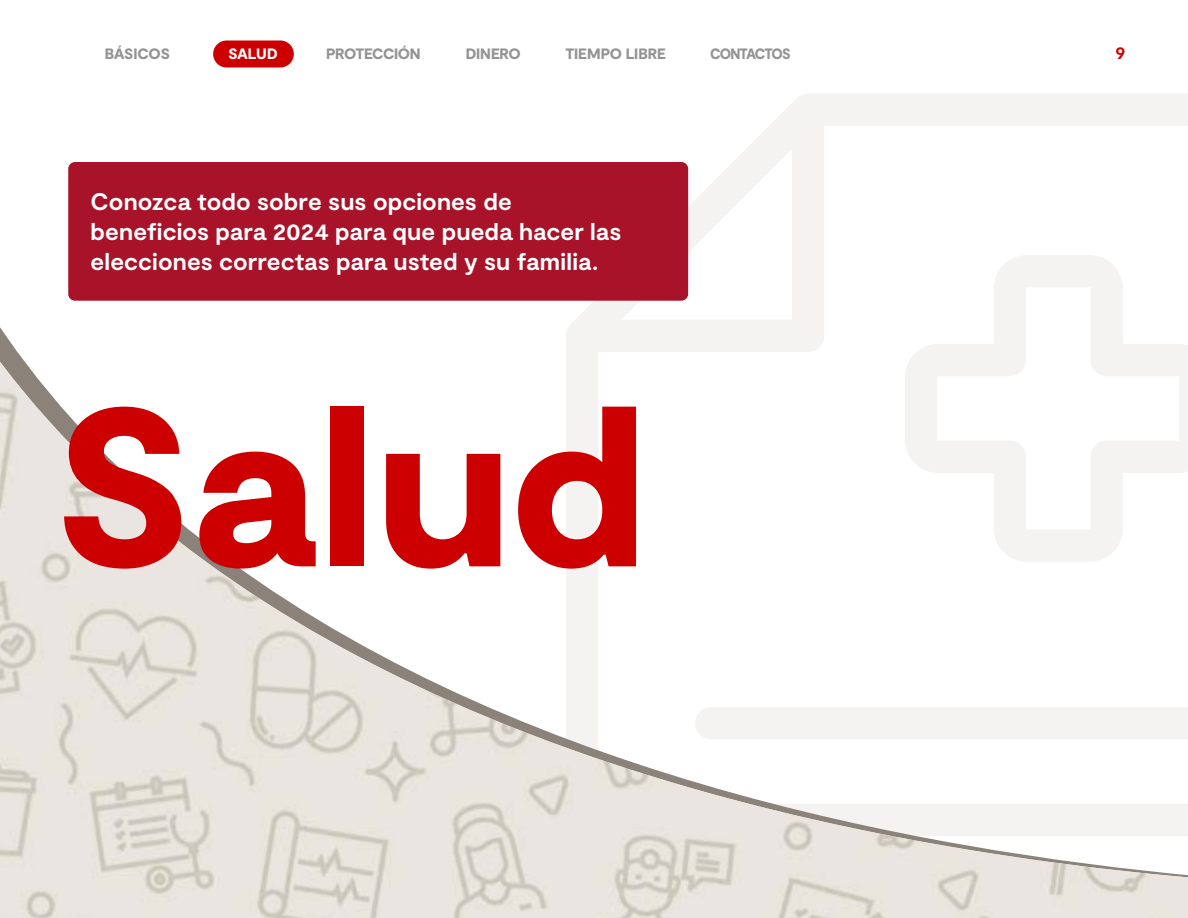
<style>
.page{position:relative;width:1188px;height:918px;background:#fff}
.page>*{position:absolute;margin:0;border:0;box-sizing:border-box;transform-origin:0 0}
.t1{font:900 225px "Moderat";letter-spacing:.005em;color:#c00}
.t2{font:700 24px/30px "Moderat";letter-spacing:.005em;color:#fff}
.t3{font:700 18px "Moderat";color:#c00}
.t4{font:900 15px "Moderat";letter-spacing:-.02em;color:#939393}
.t5{font:900 15px "Moderat";letter-spacing:-.07em;color:#939393;scale:.93 1}
.t6{font:900 15px "Moderat";letter-spacing:-.015em;color:#fff}
</style>
<div class="page">
<svg style="left:684px;top:94px;width:504px;height:117px"></svg>
<svg style="left:0;top:211px;width:1188px;height:151px"></svg>
<img style="left:0;top:362px;width:1188px;height:556px">
<div style="left:213px;top:40px;width:81px;height:28px;background:#c00;border-radius:14px"></div>
<div style="left:68px;top:162px;width:620px;height:139px;background:#a9132a;border-radius:7px"></div>
<p class="t4" style="left:105px;top:45px;width:67px">BÁSICOS</p>
<p class="t6" style="left:228px;top:45px;width:51px">SALUD</p>
<p class="t4" style="left:326px;top:45px;width:96px">PROTECCIÓN</p>
<p class="t4" style="left:466px;top:45px;width:56px">DINERO</p>
<p class="t4" style="left:565px;top:45px;width:102px">TIEMPO LIBRE</p>
<p class="t5" style="left:710px;top:45px;width:88px">CONTACTOS</p>
<p class="t2" style="left:91px;top:188px;width:532px">Conozca todo sobre sus opciones de beneficios para 2024 para que pueda hacer las elecciones correctas para usted y su familia.</p>
<h1 class="t1" style="left:54px;top:357px;width:594px">Salud</h1>
<p class="t3" style="left:1116px;top:43px;width:11px">9</p>
</div>
